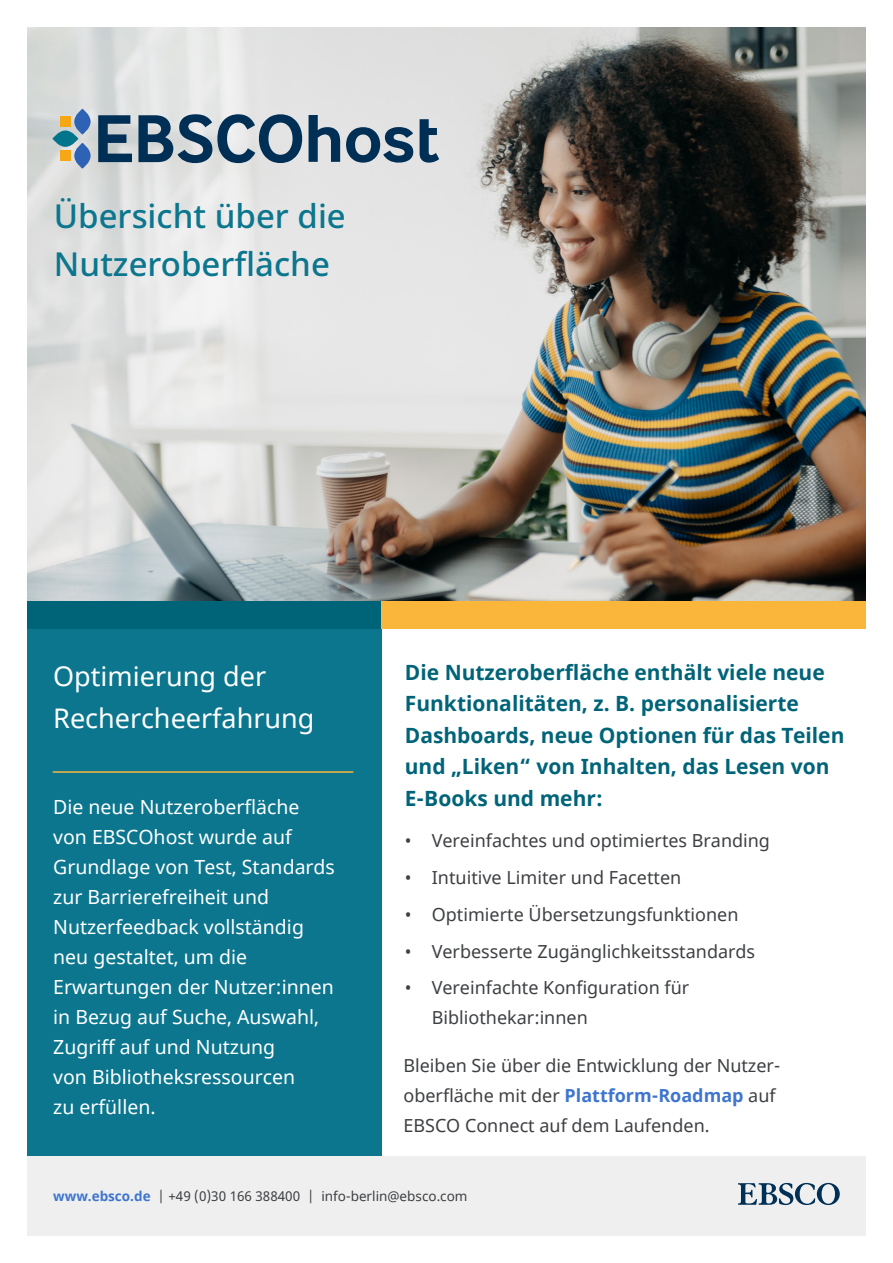
<style>
.page{position:relative;width:893px;height:1263px;background:#fff}
.page>*{position:absolute;margin:0;border:0;box-sizing:border-box;transform-origin:0 0}
.t1{font:500 33px/48px "Noto Sans";color:#0b768e}
.t2{font:27px "Noto Sans";color:#fff}
.t3{font:700 21px/31.5px "Noto Sans";color:#006479}
.t4{font:19.5px/30px "Noto Sans";color:#fff}
.h2bullets{font:18px/30px "Noto Sans";color:#3d3f42}
.t5{font:13.5px "Noto Sans";color:#3d3f42}
.s1{font-weight:700;color:#3e75ce}
</style>
<div class="page">
<img style="left:27px;top:27px;width:839px;height:575px">
<div style="left:27px;top:629px;width:355px;height:527px;background:#0b768e"></div>
<div style="left:27px;top:602px;width:355px;height:27px;background:#006479"></div>
<div style="left:382px;top:602px;width:484px;height:27px;background:#fab63b"></div>
<hr style="left:53px;top:771px;width:300px;height:2px;background:#fab73c">
<svg style="left:74px;top:109px;width:17px;height:26px"></svg>
<svg style="left:74px;top:143px;width:17px;height:26px"></svg>
<svg style="left:53px;top:131px;width:25px;height:16px"></svg>
<div style="left:60px;top:116px;width:11px;height:11px;background:#f8a714"></div>
<div style="left:60px;top:150px;width:11px;height:11px;background:#f8a714"></div>
<svg style="left:98px;top:115px;width:34px;height:47px;background:#4e6c85"></svg>
<svg style="left:138px;top:114px;width:165px;height:50px;background:#768d9f"></svg>
<svg style="left:309px;top:115px;width:31px;height:47px"></svg>
<svg style="left:346px;top:127px;width:67px;height:36px;background:#668095"></svg>
<svg style="left:420px;top:119px;width:19px;height:44px"></svg>
<div style="left:28px;top:1156px;width:838px;height:80px;background:#efefef"></div>
<svg style="left:738px;top:1183px;width:102px;height:22px"></svg>
<p class="t1" style="left:54px;top:193px;width:293px">Übersicht über die<br>Nutzeroberfläche</p>
<h3 class="t2" style="left:53px;top:658px;width:214px">Optimierung der</h3>
<h3 class="t2" style="left:53px;top:700px;width:263px">Rechercheerfahrung</h3>
<h4 class="t4" style="left:53px;top:792px;width:283px">Die neue Nutzeroberfläche von EBSCOhost wurde auf<br>Grundlage von Test, Standards zur Barrierefreiheit und<br>Nutzerfeedback vollständig neu gestaltet, um die<br>Erwartungen der Nutzer:innen in Bezug auf Suche, Auswahl,<br>Zugriff auf und Nutzung<br>von Bibliotheksressourcen<br>zu erfüllen.</h4>
<h1 class="t3" style="left:405px;top:657px;width:441px">Die Nutzeroberfläche enthält viele neue Funktionalitäten, z. B. personalisierte Dashboards, neue Optionen für das Teilen und „Liken“ von Inhalten, das Lesen von E-Books und mehr:</h1>
<h2 class="h2bullets" style="left:405px;top:826px;width:367px">• Vereinfachtes und optimiertes Branding</h2>
<h2 class="h2bullets" style="left:405px;top:863px;width:278px">• Intuitive Limiter und Facetten</h2>
<h2 class="h2bullets" style="left:405px;top:900px;width:335px">• Optimierte Übersetzungsfunktionen</h2>
<h2 class="h2bullets" style="left:405px;top:937px;width:352px">• Verbesserte Zugänglichkeitsstandards</h2>
<h2 class="h2bullets" style="left:432px;top:973px;width:259px;text-indent:-27px">• Vereinfachte Konfiguration für<br>Bibliothekar:innen</h2>
<h1 class="h2bullets" style="left:403px;top:1051px;width:378px">Bleiben Sie über die Entwicklung der Nutzer&shy;oberfläche mit der <span class="s1">Plattform-Roadmap</span> auf<br>EBSCO Connect auf dem Laufenden.</h1>
<p class="t5" style="left:53px;top:1186px;width:416px"><span class="s1">www.ebsco.de</span> | +49 (0)30 166 388400 | info-berlin@ebsco.com</p>
</div>
